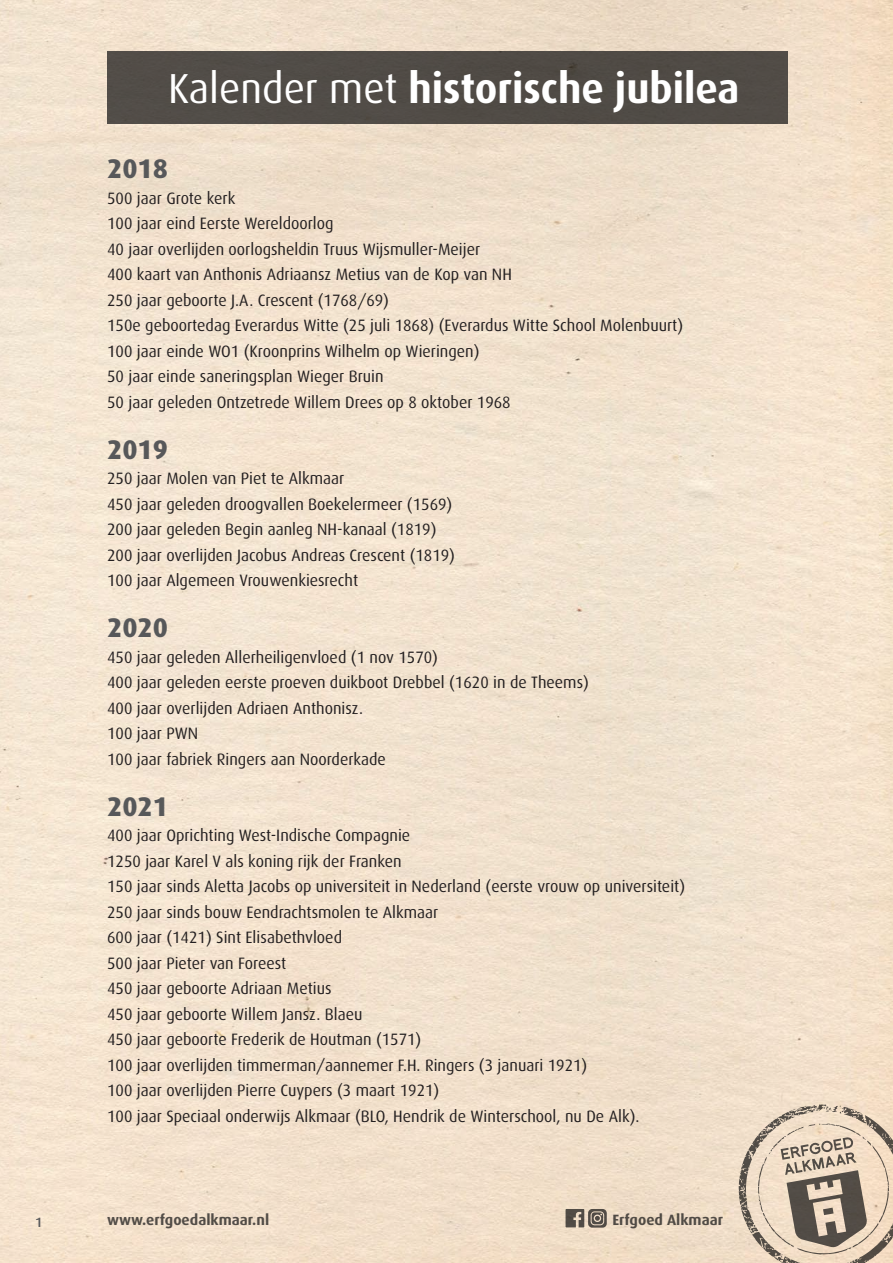
<style>
.page{position:relative;width:893px;height:1263px;background:#fff}
.page>*{position:absolute;margin:0;border:0;box-sizing:border-box;transform-origin:0 0}
.Kop_Diap_NB{font:700 42px "Dax";color:#fff}
.Body{font:800 27px "Dax";color:#57585a}
.Body-2{font:16.5px "Dax";color:#231f20}
.t1{font:700 14.85px "Dax";color:#57585a}
.Body-3{font:500 13.5px "Dax";color:#57585a}
.s1{font-weight:400}
</style>
<div class="page">
<img style="left:1px;top:0;width:892px;height:1263px">
<div style="left:107px;top:51px;width:680px;height:72px;background:#504c46"></div>
<svg style="left:738px;top:1104px;width:155px;height:159px;background:#c9b8a5"></svg>
<svg style="left:566px;top:1209px;width:41px;height:18px"></svg>
<p class="Kop_Diap_NB" style="left:168px;top:65px;width:573px"><span class="s1">Kalender met</span> historische jubilea</p>
<p class="Body" style="left:107px;top:153px;width:62px">2018</p>
<p class="Body-2" style="left:107px;top:189px;width:130px">500 jaar Grote kerk</p>
<p class="Body-2" style="left:107px;top:214px;width:228px">100 jaar eind Eerste Wereldoorlog</p>
<p class="Body-2" style="left:107px;top:240px;width:375px">40 jaar overlijden oorlogsheldin Truus Wijsmuller-Meijer</p>
<p class="Body-2" style="left:107px;top:265px;width:406px">400 kaart van Anthonis Adriaansz Metius van de Kop van NH</p>
<p class="Body-2" style="left:107px;top:291px;width:283px">250 jaar geboorte J.A. Crescent (1768/69)</p>
<p class="Body-2" style="left:107px;top:316px;width:578px">150e geboortedag Everardus Witte (25 juli 1868) (Everardus Witte School Molenbuurt)</p>
<p class="Body-2" style="left:107px;top:342px;width:374px">100 jaar einde WO1 (Kroonprins Wilhelm op Wieringen)</p>
<p class="Body-2" style="left:107px;top:367px;width:278px">50 jaar einde saneringsplan Wieger Bruin</p>
<p class="Body-2" style="left:107px;top:393px;width:405px">50 jaar geleden Ontzetrede Willem Drees op 8 oktober 1968</p>
<p class="Body" style="left:107px;top:434px;width:62px">2019</p>
<p class="Body-2" style="left:107px;top:469px;width:239px">250 jaar Molen van Piet te Alkmaar</p>
<p class="Body-2" style="left:107px;top:495px;width:347px">450 jaar geleden droogvallen Boekelermeer (1569)</p>
<p class="Body-2" style="left:107px;top:520px;width:331px">200 jaar geleden Begin aanleg NH-kanaal (1819)</p>
<p class="Body-2" style="left:107px;top:546px;width:349px">200 jaar overlijden Jacobus Andreas Crescent (1819)</p>
<p class="Body-2" style="left:107px;top:571px;width:252px">100 jaar Algemeen Vrouwenkiesrecht</p>
<p class="Body" style="left:107px;top:612px;width:62px">2020</p>
<p class="Body-2" style="left:107px;top:648px;width:332px">450 jaar geleden Allerheiligenvloed (1 nov 1570)</p>
<p class="Body-2" style="left:107px;top:673px;width:483px">400 jaar geleden eerste proeven duikboot Drebbel (1620 in de Theems)</p>
<p class="Body-2" style="left:107px;top:699px;width:257px">400 jaar overlijden Adriaen Anthonisz.</p>
<p class="Body-2" style="left:107px;top:724px;width:93px">100 jaar PWN</p>
<p class="Body-2" style="left:107px;top:750px;width:280px">100 jaar fabriek Ringers aan Noorderkade</p>
<p class="Body" style="left:107px;top:791px;width:62px">2021</p>
<p class="Body-2" style="left:107px;top:826px;width:305px">400 jaar Oprichting West-Indische Compagnie</p>
<p class="Body-2" style="left:107px;top:852px;width:296px">1250 jaar Karel V als koning rijk der Franken</p>
<p class="Body-2" style="left:107px;top:877px;width:579px">150 jaar sinds Aletta Jacobs op universiteit in Nederland (eerste vrouw op universiteit)</p>
<p class="Body-2" style="left:107px;top:903px;width:333px">250 jaar sinds bouw Eendrachtsmolen te Alkmaar</p>
<p class="Body-2" style="left:107px;top:928px;width:236px">600 jaar (1421) Sint Elisabethvloed</p>
<p class="Body-2" style="left:107px;top:954px;width:181px">500 jaar Pieter van Foreest</p>
<p class="Body-2" style="left:107px;top:979px;width:226px">450 jaar geboorte Adriaan Metius</p>
<p class="Body-2" style="left:107px;top:1005px;width:257px">450 jaar geboorte Willem Jansz. Blaeu</p>
<p class="Body-2" style="left:107px;top:1030px;width:316px">450 jaar geboorte Frederik de Houtman (1571)</p>
<p class="Body-2" style="left:107px;top:1056px;width:482px">100 jaar overlijden timmerman/aannemer F.H. Ringers (3 januari 1921)</p>
<p class="Body-2" style="left:107px;top:1081px;width:334px">100 jaar overlijden Pierre Cuypers (3 maart 1921)</p>
<p class="Body-2" style="left:107px;top:1107px;width:534px">100 jaar Speciaal onderwijs Alkmaar (BLO, Hendrik de Winterschool, nu De Alk).</p>
<p class="Body-3" style="left:35px;top:1214px;width:9px">1</p>
<p class="t1" style="left:107px;top:1211px;width:164px">www.erfgoedalkmaar.nl</p>
<p class="t1" style="left:612px;top:1211px;width:112px">Erfgoed Alkmaar</p>
</div>
